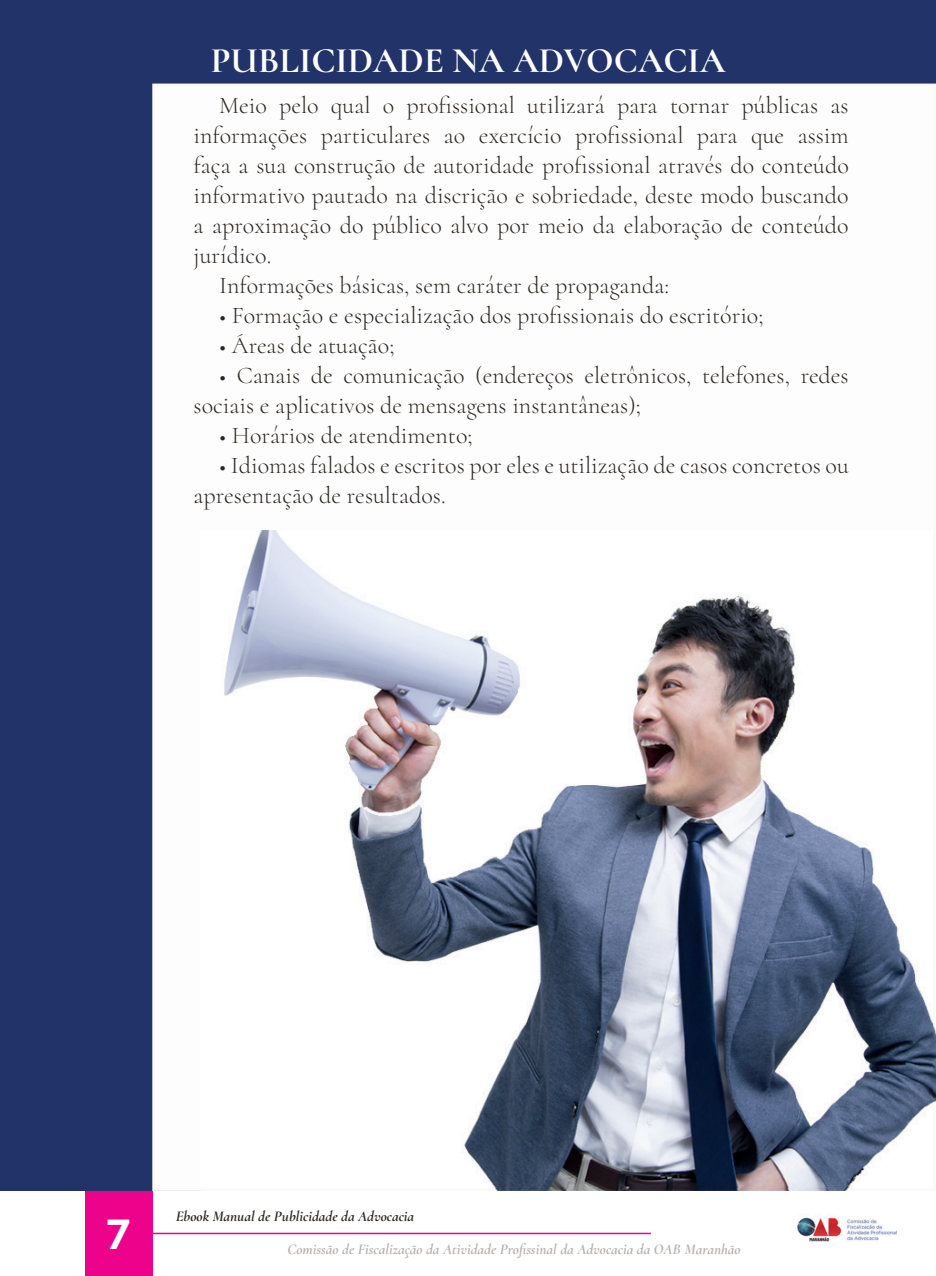
<style>
.page{position:relative;width:936px;height:1276px;background:#fff}
.page>*{position:absolute;margin:0;border:0;box-sizing:border-box;transform-origin:0 0}
.t1{font:700 42px "Nexa";color:#fff}
.t2{font:700 36px "Cormorant";color:#fff}
.t3{font:300 24px/30px "Cormorant";color:#2c251f}
.t4{font:italic 700 15px "Cormorant";color:#b8b1ae}
.t5{font:italic 700 15px "Cormorant";color:#2c251f}
</style>
<div class="page">
<div style="left:85px;top:1191px;width:67px;height:85px;background:#ed028c"></div>
<hr style="left:152px;top:1232px;width:499px;height:2px;background:#ed028c">
<img style="left:797px;top:1217px;width:100px;height:25px">
<div style="left:0;top:0;width:935px;height:1191px;background:#22336a"></div>
<div style="left:152px;top:84px;width:783px;height:1107px;background:#fdfdfd"></div>
<img style="left:201px;top:530px;width:734px;height:661px">
<h2 class="t2" style="left:211px;top:38px;width:516px">PUBLICIDADE NA ADVOCACIA</h2>
<p class="t3" style="left:219px;top:90px;width:631px">Meio pelo qual o profissional utilizará para tornar públicas as</p>
<p class="t3" style="left:193px;top:120px;width:656px">informações particulares ao exercício profissional para que assim</p>
<p class="t3" style="left:193px;top:150px;width:656px">faça a sua construção de autoridade profissional através do conteúdo</p>
<p class="t3" style="left:193px;top:180px;width:656px">informativo pautado na discrição e sobriedade, deste modo buscando</p>
<p class="t3" style="left:193px;top:210px;width:656px">a aproximação do público alvo por meio da elaboração de conteúdo</p>
<p class="t3" style="left:193px;top:240px;width:79px">jurídico.</p>
<p class="t3" style="left:219px;top:270px;width:451px">Informações básicas, sem caráter de propaganda:</p>
<p class="t3" style="left:219px;top:300px;width:546px">• Formação e especialização dos profissionais do escritório;</p>
<p class="t3" style="left:219px;top:330px;width:177px">• Áreas de atuação;</p>
<p class="t3" style="left:193px;top:360px;width:656px;text-indent:26px">• Canais de comunicação (endereços eletrônicos, telefones, redes sociais e aplicativos de mensagens instantâneas);</p>
<p class="t3" style="left:219px;top:420px;width:255px">• Horários de atendimento;</p>
<p class="t3" style="left:193px;top:450px;width:656px;text-indent:26px">• Idiomas falados e escritos por eles e utilização de casos concretos ou apresentação de resultados.</p>
<h1 class="t1" style="left:107px;top:1210px;width:25px">7</h1>
<p class="t5" style="left:176px;top:1207px;width:240px">Ebook Manual de Publicidade da Advocacia</p>
<p class="t4" style="left:287px;top:1240px;width:454px">Comissão de Fiscalização da Atividade Profissinal da Advocacia da OAB Maranhão</p>
</div>
